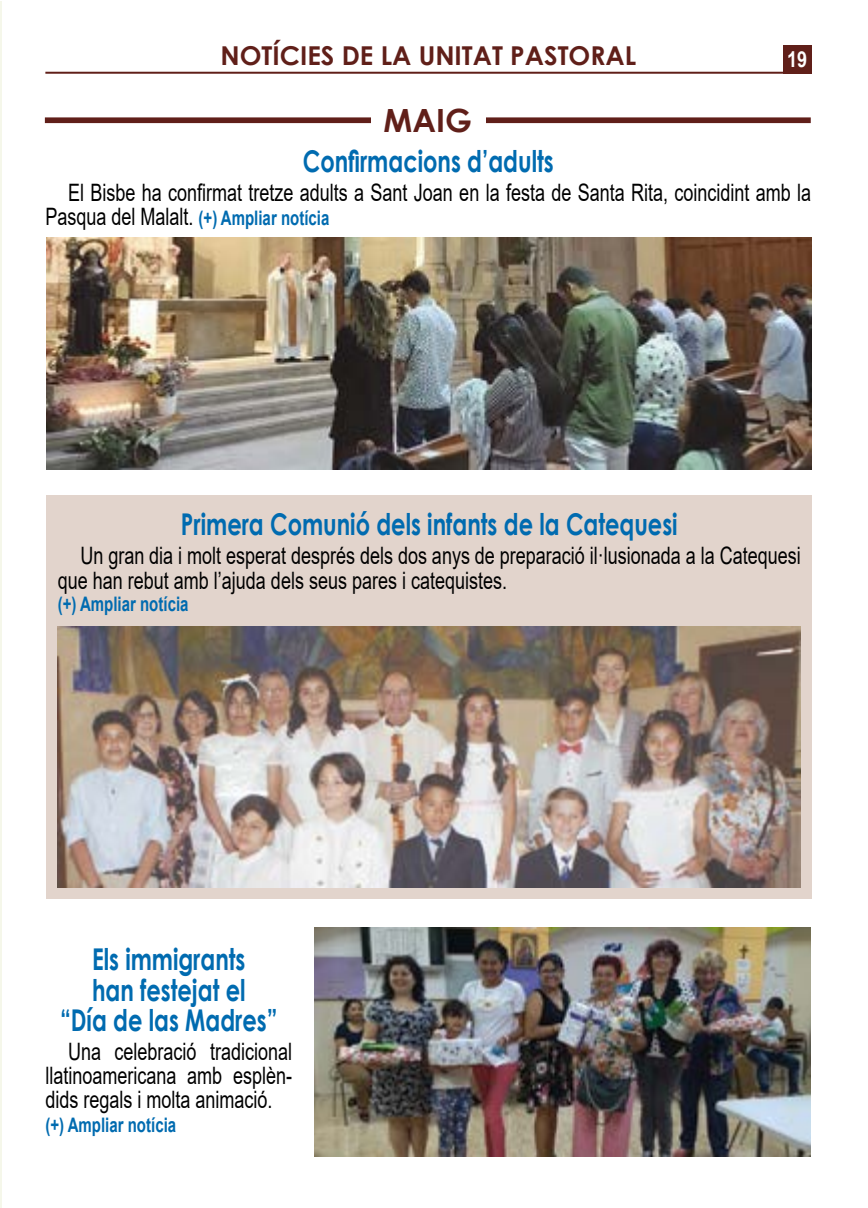
<style>
.page{position:relative;width:868px;height:1208px;background:#fff}
.page>*{position:absolute;margin:0;border:0;box-sizing:border-box;transform-origin:0 0}
.t1{font:700 32px "Century Gothic";color:#601f19}
.t2{font:700 30px/30px "Century Gothic";color:#006bb0;text-align:center;scale:.75 1}
.t3{font:700 26px "Century Gothic";color:#601f19}
.t4{font:24px/24px "Arial";color:#000;scale:.75 1}
.t5{font:700 22px "Arial Narrow";color:#fff}
.t6{font:700 20px "Arial";color:#006bb0;scale:.75 1}
.s1{font-weight:400;font-size:24px;color:#000}
</style>
<div class="page">
<hr style="left:0;top:1px;width:1px;height:1206px;background:#f5f7ea">
<div style="left:46px;top:495px;width:766px;height:404px;background:#e2d4cc"></div>
<img style="left:46px;top:238px;width:765px;height:232px">
<img style="left:315px;top:927px;width:495px;height:230px">
<img style="left:58px;top:626px;width:742px;height:261px">
<div style="left:45px;top:117px;width:765px;height:6px;background:#601f19"></div>
<div style="left:370px;top:108px;width:115px;height:25px;background:#fff"></div>
<hr style="left:45px;top:72px;width:766px;height:2px;background:#601f19">
<div style="left:782px;top:45px;width:29px;height:29px;background:#601f19"></div>
<p class="t3" style="left:220px;top:36px;width:417px">NOTÍCIES DE LA UNITAT PASTORAL</p>
<p class="t5" style="left:787px;top:43px;width:22px">19</p>
<h1 class="t1" style="left:383px;top:96px;width:90px">MAIG</h1>
<p class="t2" style="left:303px;top:145px;width:336px">Confirmacions d’adults</p>
<p class="t4" style="left:68px;top:181px;width:992px">El Bisbe ha confirmat tretze adults a Sant Joan en la festa de Santa Rita, coincidint amb la</p>
<p class="t6" style="left:45px;top:204px;width:380px"><span class="s1">Pasqua del Malalt.</span> (+) Ampliar notícia</p>
<p class="t2" style="left:181px;top:507px;width:663px">Primera Comunió dels infants de la Catequesi</p>
<p class="t4" style="left:58px;top:544px;width:992px;text-indent:23px">Un gran dia i molt esperat després dels dos anys de preparació il·lusionada a la Catequesi que han rebut amb l’ajuda dels seus pares i catequistes.</p>
<p class="t6" style="left:58px;top:589px;width:176px">(+) Ampliar notícia</p>
<p class="t2" style="left:60px;top:943px;width:291px">Els immigrants<br>han festejat el<br>“Día de las Madres”</p>
<p class="t4" style="left:45px;top:1039px;width:330px;text-align:justify;text-indent:23px">Una celebració tradicional llatinoamericana amb esplèn&shy;dids regals i molta animació.</p>
<p class="t6" style="left:45px;top:1111px;width:176px">(+) Ampliar notícia</p>
</div>
